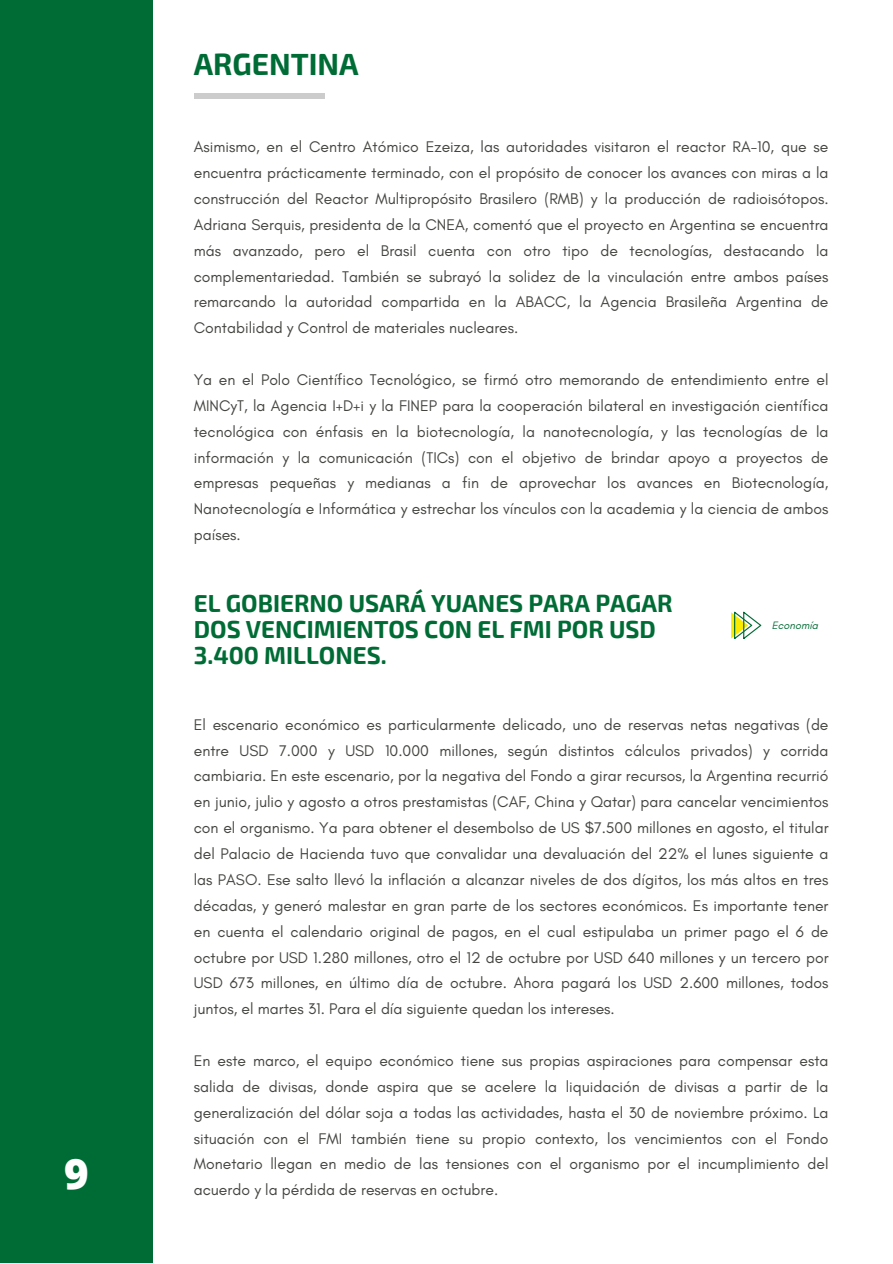
<style>
.page{position:relative;width:893px;height:1264px;background:#fff}
.page>*{position:absolute;margin:0;border:0;box-sizing:border-box;transform-origin:0 0}
.t1{font:800 42px "Open Sans";color:#fefefe}
.t2{font:700 30px "Exo 2";color:#006c35}
.t3{font:700 24.15px/26px "Exo 2";color:#006c35}
.t4{font:15.75px/25.8px "Glacial Indifference";color:#444440;text-align:justify}
.t5{font:italic 10.95px "Glacial Indifference";color:#006c35}
</style>
<div class="page">
<div style="left:0;top:0;width:153px;height:1262px;background:#006c35"></div>
<div style="left:194px;top:93px;width:130px;height:5px;background:#ccc"></div>
<svg style="left:731px;top:611px;width:30px;height:27px"></svg>
<p class="t1" style="left:64px;top:1143px;width:26px">9</p>
<p class="t2" style="left:194px;top:44px;width:166px">ARGENTINA</p>
<p class="t4" style="left:194px;top:134px;width:636px">Asimismo, en el Centro Atómico Ezeiza, las autoridades visitaron el reactor RA-10, que se encuentra prácticamente terminado, con el propósito de conocer los avances con miras a la construcción del Reactor Multipropósito Brasilero (RMB) y la producción de radioisótopos.<br>Adriana Serquis, presidenta de la CNEA, comentó que el proyecto en Argentina se encuentra más avanzado, pero el Brasil cuenta con otro tipo de tecnologías, destacando la complementariedad. También se subrayó la solidez de la vinculación entre ambos países remarcando la autoridad compartida en la ABACC, la Agencia Brasileña Argentina de Contabilidad y Control de materiales nucleares.</p>
<p class="t4" style="left:194px;top:366px;width:636px">Ya en el Polo Científico Tecnológico, se firmó otro memorando de entendimiento entre el MINCyT, la Agencia I+D+i y la FINEP para la cooperación bilateral en investigación científica tecnológica con énfasis en la biotecnología, la nanotecnología, y las tecnologías de la información y la comunicación (TICs) con el objetivo de brindar apoyo a proyectos de empresas pequeñas y medianas a fin de aprovechar los avances en Biotecnología, Nanotecnología e Informática y estrechar los vínculos con la academia y la ciencia de ambos países.</p>
<p class="t3" style="left:194px;top:589px;width:480px">EL GOBIERNO USARÁ YUANES PARA PAGAR<br>DOS VENCIMIENTOS CON EL FMI POR USD<br>3.400 MILLONES.</p>
<p class="t5" style="left:771px;top:618px;width:48px">Economía</p>
<p class="t4" style="left:194px;top:711px;width:636px">El escenario económico es particularmente delicado, uno de reservas netas negativas (de entre USD 7.000 y USD 10.000 millones, según distintos cálculos privados) y corrida cambiaria. En este escenario, por la negativa del Fondo a girar recursos, la Argentina recurrió en junio, julio y agosto a otros prestamistas (CAF, China y Qatar) para cancelar vencimientos con el organismo. Ya para obtener el desembolso de US $7.500 millones en agosto, el titular del Palacio de Hacienda tuvo que convalidar una devaluación del 22% el lunes siguiente a las PASO. Ese salto llevó la inflación a alcanzar niveles de dos dígitos, los más altos en tres décadas, y generó malestar en gran parte de los sectores económicos. Es importante tener en cuenta el calendario original de pagos, en el cual estipulaba un primer pago el 6 de octubre por USD 1.280 millones, otro el 12 de octubre por USD 640 millones y un tercero por USD 673 millones, en último día de octubre. Ahora pagará los USD 2.600 millones, todos juntos, el martes 31. Para el día siguiente quedan los intereses.</p>
<p class="t4" style="left:194px;top:1047px;width:636px">En este marco, el equipo económico tiene sus propias aspiraciones para compensar esta salida de divisas, donde aspira que se acelere la liquidación de divisas a partir de la generalización del dólar soja a todas las actividades, hasta el 30 de noviembre próximo. La situación con el FMI también tiene su propio contexto, los vencimientos con el Fondo Monetario llegan en medio de las tensiones con el organismo por el incumplimiento del acuerdo y la pérdida de reservas en octubre.</p>
</div>
